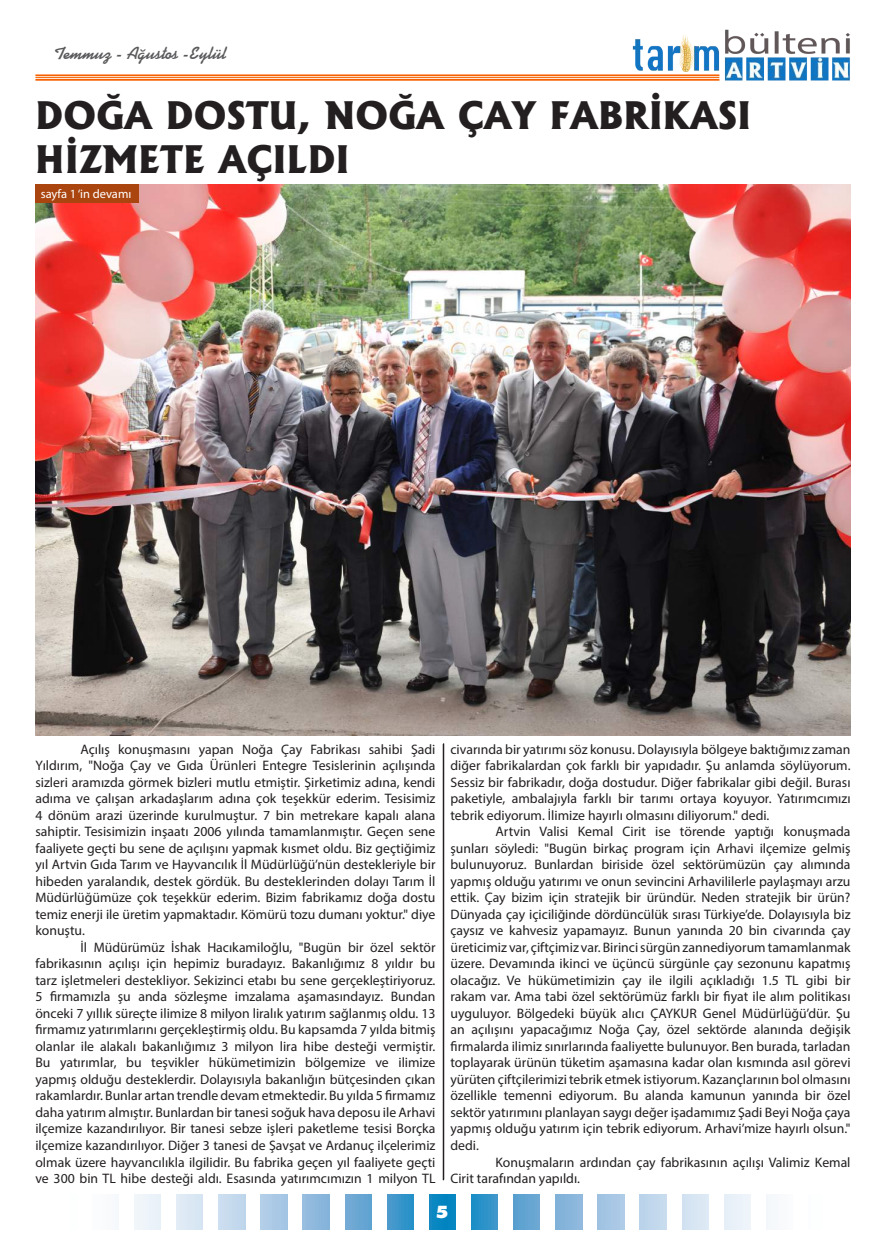
<style>
.page{position:relative;width:886px;height:1241px;background:#fff}
.page>*{position:absolute;margin:0;border:0;box-sizing:border-box;transform-origin:0 0}
.t1{font:800 36.25px/43.5px "Albertus";color:#231f20}
.t2{font:700 17.5px "Kaufmann BT";color:#5a5a5d}
.t3{font:800 16.25px "Futura";color:#fff}
.t4{font:13.75px/16.5px "Myriad Pro";color:#231f20;text-align:justify}
.t5{font:12.5px "Myriad Pro";color:#fff}
</style>
<div class="page">
<hr style="left:35px;top:74px;width:684px;height:2px;background:#f66201">
<hr style="left:35px;top:77px;width:684px;height:1px;background:#f66201">
<hr style="left:35px;top:79px;width:684px;height:2px;background:#f66201">
<svg style="left:429px;top:1194px;width:27px;height:34px"></svg>
<svg style="left:471px;top:1194px;width:27px;height:34px"></svg>
<div style="left:387px;top:1194px;width:26px;height:34px;background:linear-gradient(to right,#4e9acd,#2691c7)"></div>
<div style="left:513px;top:1194px;width:27px;height:34px;background:#63a4d2"></div>
<div style="left:345px;top:1194px;width:26px;height:34px;background:#69a6d3"></div>
<div style="left:640px;top:1194px;width:26px;height:34px;background:#c1d7ed"></div>
<div style="left:682px;top:1194px;width:26px;height:34px;background:#d8e6f3"></div>
<div style="left:598px;top:1194px;width:26px;height:34px;background:#a6c7e4"></div>
<div style="left:724px;top:1194px;width:27px;height:34px;background:#ebf2f9"></div>
<div style="left:556px;top:1194px;width:26px;height:34px;background:#88b5dc"></div>
<div style="left:219px;top:1194px;width:26px;height:34px;background:#c5daed"></div>
<div style="left:261px;top:1194px;width:26px;height:34px;background:#abc9e5"></div>
<div style="left:176px;top:1194px;width:27px;height:34px;background:#dbe8f4"></div>
<div style="left:303px;top:1194px;width:26px;height:34px;background:#8db8dd"></div>
<div style="left:134px;top:1194px;width:27px;height:34px;background:#edf4fa"></div>
<div style="left:92px;top:1194px;width:27px;height:34px;background:#fafbfd"></div>
<div style="left:766px;top:1194px;width:27px;height:34px;background:#f7f9fc"></div>
<img style="left:631px;top:29px;width:219px;height:52px">
<img style="left:35px;top:184px;width:815px;height:551px">
<svg style="left:443px;top:743px;width:1px;height:437px"></svg>
<div style="left:35px;top:184px;width:104px;height:19px;background:#aa450f"></div>
<p class="t2" style="left:54px;top:43px;width:174px">Temmuz - Ağustos -Eylül</p>
<h1 class="t1" style="left:35px;top:94px;width:717px">DOĞA DOSTU, NOĞA ÇAY FABRİKASI<br>HİZMETE AÇILDI</h1>
<p class="t5" style="left:41px;top:186px;width:92px">sayfa 1 ‘in devamı</p>
<p class="t4" style="left:35px;top:740px;width:402px;text-indent:45px">Açılış konuşmasını yapan Noğa Çay Fabrikası sahibi Şadi Yıldırım, "Noğa Çay ve Gıda Ürünleri Entegre Tesislerinin açılışında sizleri aramızda görmek bizleri mutlu etmiştir. Şirketimiz adına, kendi adıma ve çalışan arkadaşlarım adına çok teşekkür ederim. Tesisimiz 4 dönüm arazi üzerinde kurulmuştur. 7 bin metrekare kapalı alana sahiptir. Tesisimizin inşaatı 2006 yılında tamamlanmıştır. Geçen sene faaliyete geçti bu sene de açılışını yapmak kısmet oldu. Biz geçtiğimiz yıl Artvin Gıda Tarım ve Hayvancılık İl Müdürlüğü’nün destekleriyle bir hibeden yaralandık, destek gördük. Bu desteklerinden dolayı Tarım İl Müdürlüğümüze çok teşekkür ederim. Bizim fabrikamız doğa dostu temiz enerji ile üretim yapmaktadır. Kömürü tozu dumanı yoktur." diye konuştu.</p>
<p class="t4" style="left:35px;top:938px;width:402px;text-indent:45px">İl Müdürümüz İshak Hacıkamiloğlu, "Bugün bir özel sektör fabrikasının açılışı için hepimiz buradayız. Bakanlığımız 8 yıldır bu tarz işletmeleri destekliyor. Sekizinci etabı bu sene gerçekleştiriyoruz.<br>5 firmamızla şu anda sözleşme imzalama aşamasındayız. Bundan önceki 7 yıllık süreçte ilimize 8 milyon liralık yatırım sağlanmış oldu. 13 firmamız yatırımlarını gerçekleştirmiş oldu. Bu kapsamda 7 yılda bitmiş olanlar ile alakalı bakanlığımız 3 milyon lira hibe desteği vermiştir.<br>Bu yatırımlar, bu teşvikler hükümetimizin bölgemize ve ilimize yapmış olduğu desteklerdir. Dolayısıyla bakanlığın bütçesinden çıkan rakamlardır. Bunlar artan trendle devam etmektedir. Bu yılda 5 firmamız daha yatırım almıştır. Bunlardan bir tanesi soğuk hava deposu ile Arhavi ilçemize kazandırılıyor. Bir tanesi sebze işleri paketleme tesisi Borçka ilçemize kazandırılıyor. Diğer 3 tanesi de Şavşat ve Ardanuç ilçelerimiz olmak üzere hayvancılıkla ilgilidir. Bu fabrika geçen yıl faaliyete geçti ve 300 bin TL hibe desteği aldı. Esasında yatırımcımızın 1 milyon TL</p>
<p class="t4" style="left:450px;top:740px;width:402px">civarında bir yatırımı söz konusu. Dolayısıyla bölgeye baktığımız zaman diğer fabrikalardan çok farklı bir yapıdadır. Şu anlamda söylüyorum.<br>Sessiz bir fabrikadır, doğa dostudur. Diğer fabrikalar gibi değil. Burası paketiyle, ambalajıyla farklı bir tarımı ortaya koyuyor. Yatırımcımızı tebrik ediyorum. İlimize hayırlı olmasını diliyorum." dedi.</p>
<p class="t4" style="left:450px;top:823px;width:402px;text-indent:45px">Artvin Valisi Kemal Cirit ise törende yaptığı konuşmada şunları söyledi: "Bugün birkaç program için Arhavi ilçemize gelmiş bulunuyoruz. Bunlardan biriside özel sektörümüzün çay alımında yapmış olduğu yatırımı ve onun sevincini Arhavililerle paylaşmayı arzu ettik. Çay bizim için stratejik bir üründür. Neden stratejik bir ürün?<br>Dünyada çay içiciliğinde dördüncülük sırası Türkiye’de. Dolayısıyla biz çaysız ve kahvesiz yapamayız. Bunun yanında 20 bin civarında çay üreticimiz var, çiftçimiz var. Birinci sürgün zannediyorum tamamlanmak üzere. Devamında ikinci ve üçüncü sürgünle çay sezonunu kapatmış olacağız. Ve hükümetimizin çay ile ilgili açıkladığı 1.5 TL gibi bir rakam var. Ama tabi özel sektörümüz farklı bir fiyat ile alım politikası uyguluyor. Bölgedeki büyük alıcı ÇAYKUR Genel Müdürlüğü’dür. Şu an açılışını yapacağımız Noğa Çay, özel sektörde alanında değişik firmalarda ilimiz sınırlarında faaliyette bulunuyor. Ben burada, tarladan toplayarak ürünün tüketim aşamasına kadar olan kısmında asıl görevi yürüten çiftçilerimizi tebrik etmek istiyorum. Kazançlarının bol olmasını özellikle temenni ediyorum. Bu alanda kamunun yanında bir özel sektör yatırımını planlayan saygı değer işadamımız Şadi Beyi Noğa çaya yapmış olduğu yatırım için tebrik ediyorum. Arhavi’mize hayırlı olsun." dedi.</p>
<p class="t4" style="left:450px;top:1153px;width:401px;text-indent:45px">Konuşmaların ardından çay fabrikasının açılışı Valimiz Kemal<br>Cirit tarafından yapıldı.</p>
<p class="t3" style="left:435px;top:1201px;width:15px">5</p>
</div>
